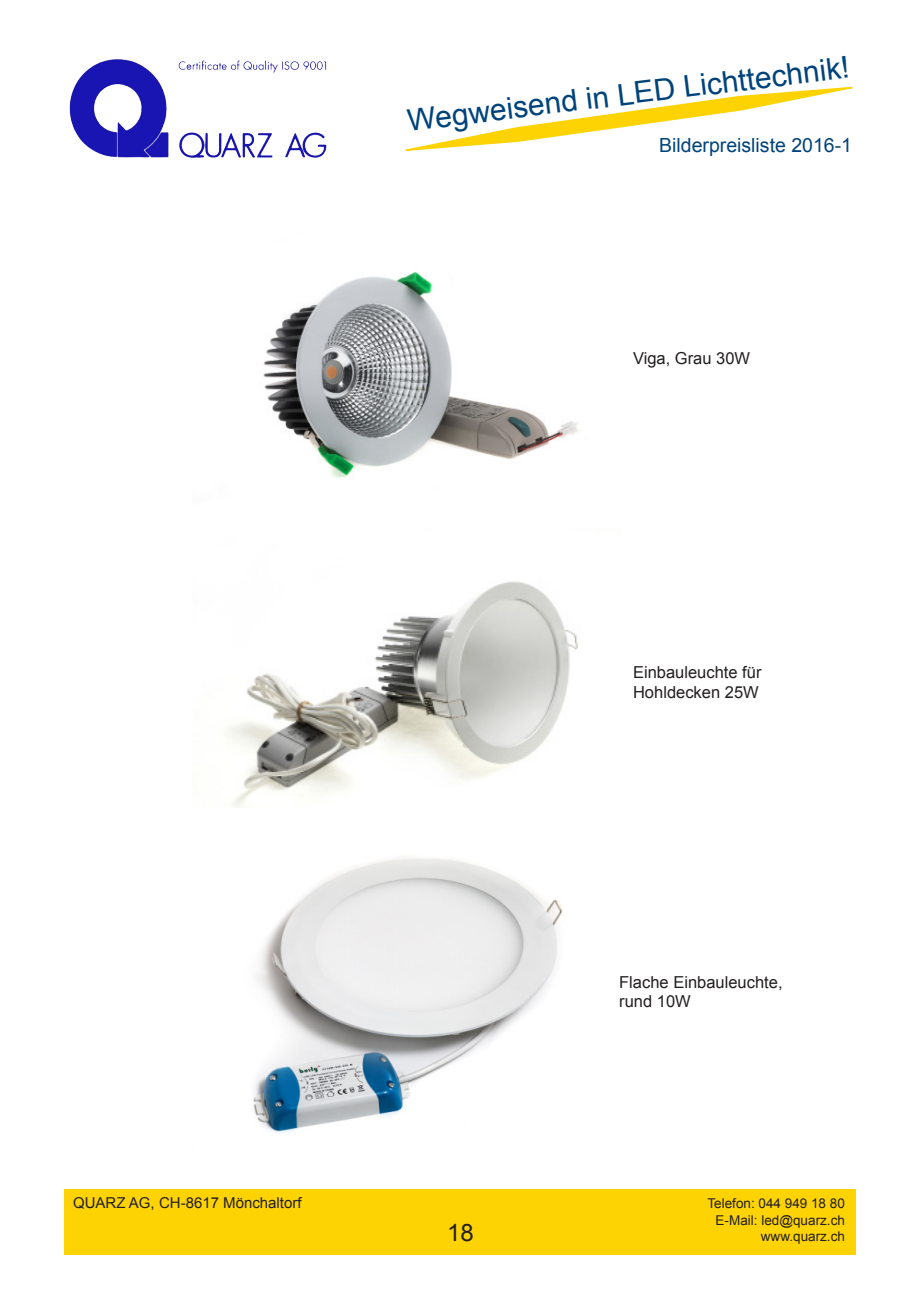
<style>
.page{position:relative;width:919px;height:1289px;background:#fff}
.page>*{position:absolute;margin:0;border:0;box-sizing:border-box;transform-origin:0 0}
.t1{font:30px "Arial";color:#00437b}
.t2{font:24px "Arial";color:#231f20}
.t3{font:19.5px "Arial";color:#00437b}
.t4{font:16.5px "Arial";color:#231f20}
.t5{font:15px "Arial";color:#231f20}
.t6{font:13.5px/16.5px "Arial";color:#231f20;text-align:right}
</style>
<div class="page">
<div style="left:64px;top:1189px;width:791px;height:65px;background:#fed304"></div>
<img style="left:69px;top:59px;width:258px;height:99px">
<svg style="left:406px;top:86px;width:447px;height:65px"></svg>
<img style="left:263px;top:272px;width:316px;height:206px">
<img style="left:225px;top:581px;width:353px;height:226px">
<img style="left:253px;top:858px;width:310px;height:275px">
<h1 class="t1" style="left:405px;top:101px;width:446px;rotate:-7deg">Wegweisend in LED Lichttechnik!</h1>
<p class="t3" style="left:659px;top:132px;width:194px">Bilderpreisliste 2016-1</p>
<p class="t4" style="left:633px;top:347px;width:119px">Viga, Grau 30W</p>
<p class="t4" style="left:633px;top:661px;width:130px">Einbauleuchte für</p>
<p class="t4" style="left:633px;top:681px;width:127px">Hohldecken 25W</p>
<p class="t4" style="left:619px;top:971px;width:165px">Flache Einbauleuchte,</p>
<p class="t4" style="left:619px;top:990px;width:73px">rund 10W</p>
<p class="t5" style="left:73px;top:1193px;width:230px">QUARZ AG, CH-8617 Mönchaltorf</p>
<p class="t6" style="left:707px;top:1195px;width:139px">Telefon: 044 949 18 80<br>E-Mail: led@quarz.ch</p>
<h2 class="t2" style="left:447px;top:1217px;width:28px">18</h2>
<p class="t6" style="left:760px;top:1228px;width:86px">www.quarz.ch</p>
</div>
